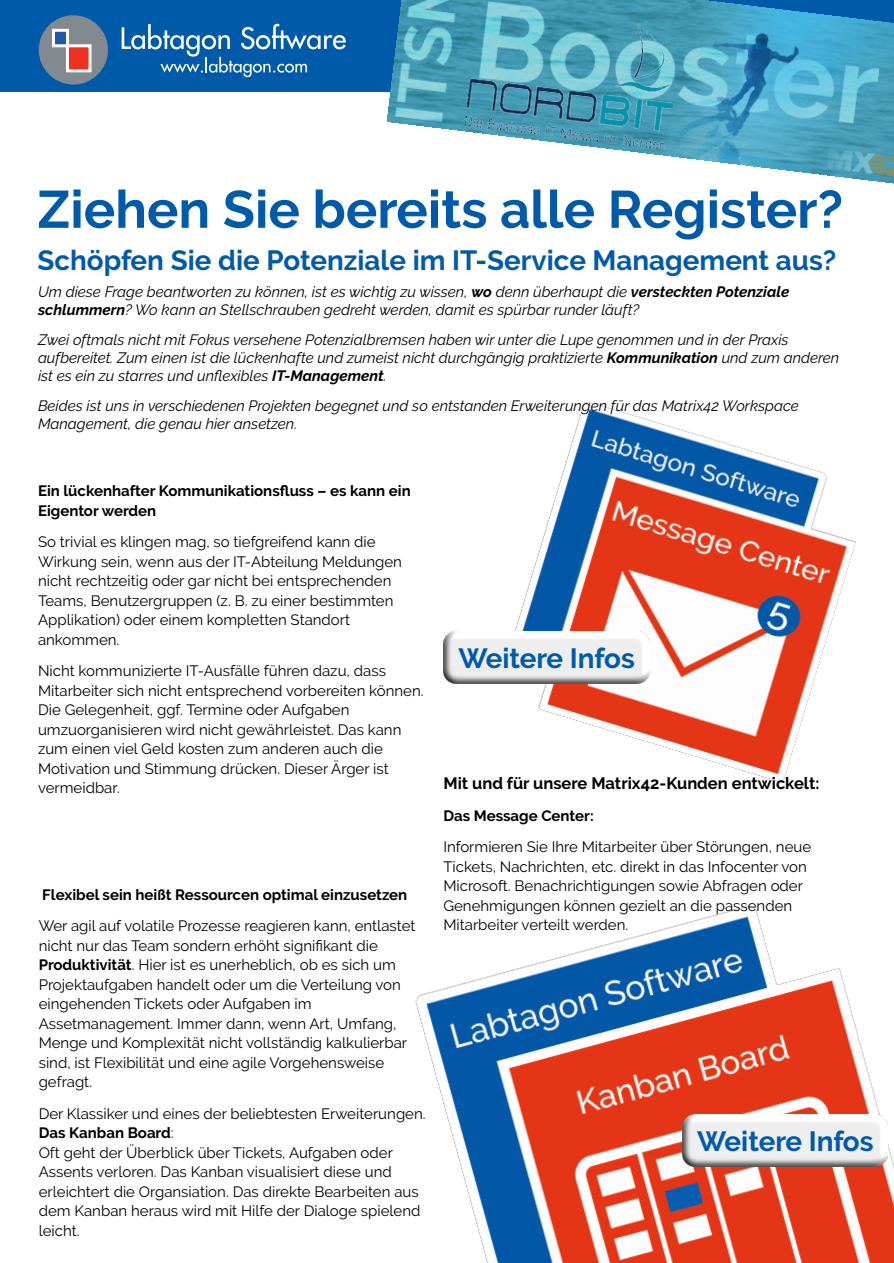
<style>
.page{position:relative;width:894px;height:1263px;background:#fff}
.page>*{position:absolute;margin:0;border:0;box-sizing:border-box;transform-origin:0 0}
.t1{font:700 52.5px "Raleway";color:#005aaa}
.t2{font:700 27.75px "Raleway";color:#005aaa}
.t3{font:700 16.5px "Raleway";color:#000}
.t4{font:15px/19.5px "Raleway";color:#000}
.t5{font:italic 15px/18px "Raleway";color:#000}
.t6{font:700 15px/19.5px "Raleway";color:#000}
.s1{font-weight:700}
</style>
<div class="page">
<div style="left:0;top:0;width:893px;height:92px;background:#005aaa"></div>
<div style="left:41px;top:17px;width:65px;height:65px;background:#828a8f;border-radius:50%"></div>
<div style="left:39px;top:15px;width:69px;height:70px;border:4px solid #828a8f;border-radius:50%"></div>
<div style="left:53px;top:30px;width:14px;height:16px;background:#2056ae"></div>
<div style="left:52px;top:29px;width:17px;height:18px;border:3px solid #fff"></div>
<div style="left:67px;top:46px;width:23px;height:25px;background:#ef3120"></div>
<div style="left:66px;top:44px;width:25px;height:28px;border:3px solid #fff"></div>
<svg style="left:122px;top:24px;width:223px;height:53px"></svg>
<img style="left:387px;top:0;width:506px;height:183px">
<img style="left:464px;top:5px;width:217px;height:145px">
<img style="left:514px;top:401px;width:342px;height:382px">
<img style="left:415px;top:905px;width:478px;height:358px">
<img style="left:443px;top:631px;width:206px;height:53px">
<img style="left:681px;top:1114px;width:206px;height:52px">
<h1 class="t1" style="left:37px;top:178px;width:806px">Ziehen Sie bereits alle Register?</h1>
<h2 class="t2" style="left:37px;top:244px;width:800px">Schöpfen Sie die Potenziale im IT-Service Management aus?</h2>
<p class="t5" style="left:38px;top:283px;width:752px">Um diese Frage beantworten zu können, ist es wichtig zu wissen, <span class="s1">wo</span> denn überhaupt die <span class="s1">versteckten Potenziale schlummern</span>? Wo kann an Stellschrauben gedreht werden, damit es spürbar runder läuft?</p>
<p class="t5" style="left:38px;top:331px;width:802px">Zwei oftmals nicht mit Fokus versehene Potenzialbremsen haben wir unter die Lupe genommen und in der Praxis aufbereitet. Zum einen ist die lückenhafte und zumeist nicht durchgängig praktizierte <span class="s1">Kommunikation</span> und zum anderen ist es ein zu starres und unflexibles <span class="s1">IT-Management</span>.</p>
<p class="t5" style="left:38px;top:397px;width:762px">Beides ist uns in verschiedenen Projekten begegnet und so entstanden Erweiterungen für das Matrix42 Workspace<br>Management, die genau hier ansetzen.</p>
<p class="t6" style="left:38px;top:481px;width:374px">Ein lückenhafter Kommunikationsfluss – es kann ein<br>Eigentor werden</p>
<p class="t4" style="left:38px;top:532px;width:365px">So trivial es klingen mag, so tiefgreifend kann die Wirkung sein, wenn aus der IT-Abteilung Meldungen nicht rechtzeitig oder gar nicht bei entsprechenden Teams, Benutzergruppen (z. B. zu einer bestimmten Applikation) oder einem kompletten Standort ankommen.</p>
<p class="t4" style="left:38px;top:661px;width:387px">Nicht kommunizierte IT-Ausfälle führen dazu, dass Mitarbeiter sich nicht entsprechend vorbereiten können.<br>Die Gelegenheit, ggf. Termine oder Aufgaben umzuorganisieren wird nicht gewährleistet. Das kann zum einen viel Geld kosten zum anderen auch die Motivation und Stimmung drücken. Dieser Ärger ist vermeidbar.</p>
<p class="t6" style="left:42px;top:885px;width:366px">Flexibel sein heißt Ressourcen optimal einzusetzen</p>
<p class="t4" style="left:39px;top:916px;width:378px">Wer agil auf volatile Prozesse reagieren kann, entlastet nicht nur das Team sondern erhöht signifikant die <span class="s1">Produktivität</span>. Hier ist es unerheblich, ob es sich um Projektaufgaben handelt oder um die Verteilung von eingehenden Tickets oder Aufgaben im Assetmanagement. Immer dann, wenn Art, Umfang, Menge und Komplexität nicht vollständig kalkulierbar sind, ist Flexibilität und eine agile Vorgehensweise gefragt.</p>
<p class="t4" style="left:39px;top:1104px;width:388px">Der Klassiker und eines der beliebtesten Erweiterungen.<br><span class="s1">Das Kanban Board</span>:<br>Oft geht der Überblick über Tickets, Aufgaben oder Assents verloren. Das Kanban visualisiert diese und erleichtert die Organsiation. Das direkte Bearbeiten aus dem Kanban heraus wird mit Hilfe der Dialoge spielend leicht.</p>
<h2 class="t2" style="left:458px;top:642px;width:178px">Weitere Infos</h2>
<p class="t3" style="left:443px;top:773px;width:377px">Mit und für unsere Matrix42-Kunden entwickelt:</p>
<p class="t6" style="left:443px;top:805px;width:152px">Das Message Center:</p>
<p class="t4" style="left:443px;top:837px;width:369px">Informieren Sie Ihre Mitarbeiter über Störungen, neue Tickets, Nachrichten, etc. direkt in das Infocenter von Microsoft. Benachrichtigungen sowie Abfragen oder Genehmigungen können gezielt an die passenden Mitarbeiter verteilt werden.</p>
<h2 class="t2" style="left:696px;top:1124px;width:178px">Weitere Infos</h2>
</div>
